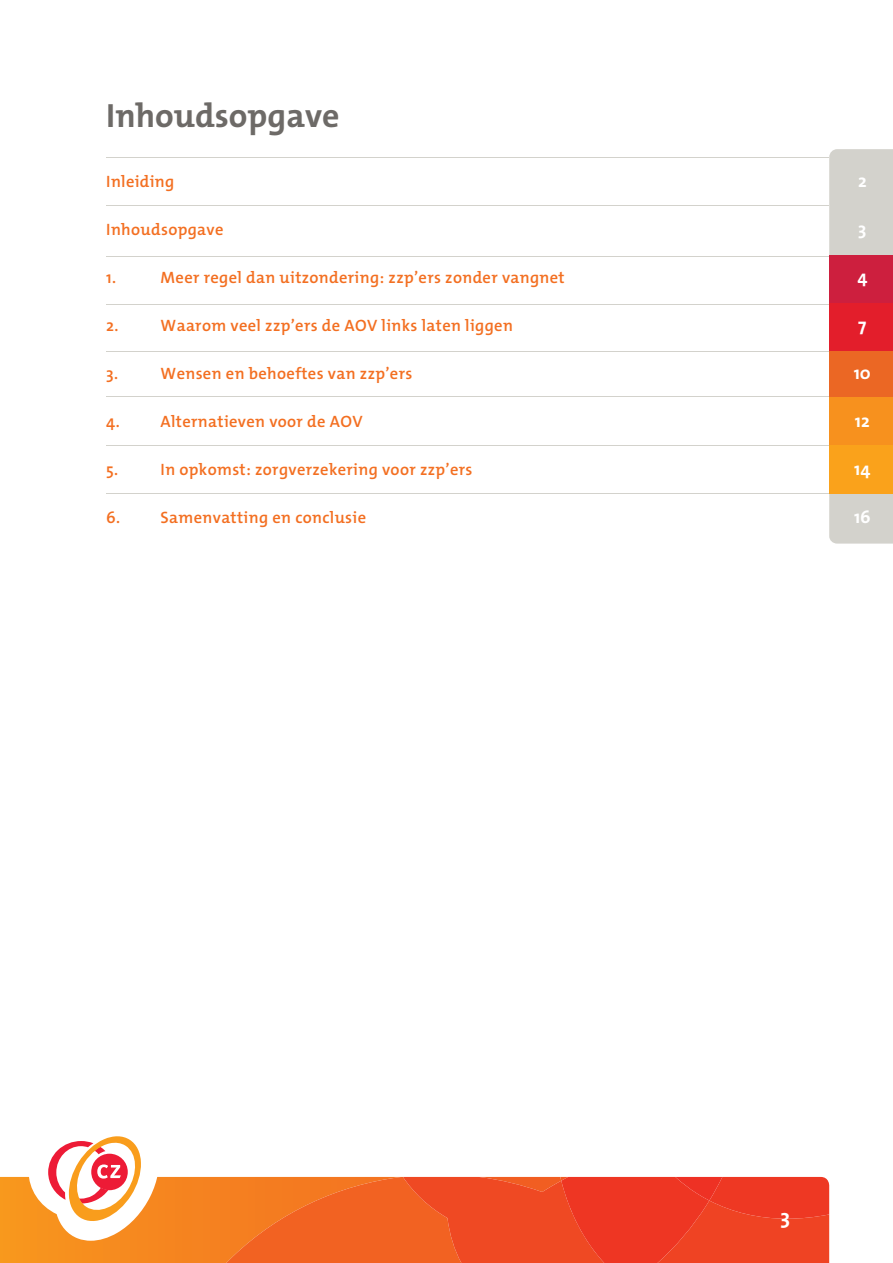
<style>
.page{position:relative;width:893px;height:1263px;background:#fff}
.page>*{position:absolute;margin:0;border:0;box-sizing:border-box;transform-origin:0 0}
.t1{font:700 33.75px "The Mix Os F";color:#6d6a67}
.t2{font:700 21px "The Mix Os F";color:#fff}
.t3{font:700 18px "The Mix Os F";color:#fff}
.t4{font:600 16.5px "The Mix Os F";letter-spacing:.02em;color:#f36f21}
</style>
<div class="page">
<img style="left:403px;top:1177px;width:201px;height:86px">
<img style="left:657px;top:1200px;width:172px;height:63px">
<img style="left:561px;top:1177px;width:19px;height:52px">
<img style="left:709px;top:1177px;width:120px;height:42px">
<img style="left:675px;top:1177px;width:47px;height:23px">
<svg style="left:0;top:1136px;width:401px;height:127px"></svg>
<div style="left:829px;top:494px;width:64px;height:50px;background:#d3d2cc"></div>
<hr style="left:106px;top:256px;width:723px;height:1px;background:#d3d2cc">
<hr style="left:106px;top:205px;width:723px;height:1px;background:#d3d2cc">
<hr style="left:106px;top:352px;width:723px;height:1px;background:#d3d2cc">
<hr style="left:106px;top:304px;width:723px;height:1px;background:#d3d2cc">
<hr style="left:106px;top:396px;width:723px;height:1px;background:#d3d2cc">
<hr style="left:106px;top:446px;width:723px;height:1px;background:#d3d2cc">
<hr style="left:106px;top:493px;width:723px;height:1px;background:#d3d2cc">
<hr style="left:106px;top:157px;width:723px;height:1px;background:#d3d2cc">
<div style="left:829px;top:149px;width:64px;height:107px;background:#d3d2cc"></div>
<div style="left:829px;top:256px;width:64px;height:48px;background:#cd1f3e"></div>
<div style="left:829px;top:304px;width:64px;height:48px;background:#e31e2b"></div>
<div style="left:829px;top:352px;width:64px;height:48px;background:#eb6724"></div>
<div style="left:829px;top:398px;width:64px;height:48px;background:#f7911e"></div>
<div style="left:829px;top:446px;width:64px;height:48px;background:#faa21b"></div>
<h1 class="t1" style="left:106px;top:94px;width:235px">Inhoudsopgave</h1>
<p class="t4" style="left:106px;top:171px;width:70px">Inleiding</p>
<p class="t4" style="left:106px;top:219px;width:119px">Inhoudsopgave</p>
<p class="t4" style="left:106px;top:267px;width:11px">1.</p>
<p class="t4" style="left:161px;top:267px;width:406px">Meer regel dan uitzondering: zzp’ers zonder vangnet</p>
<p class="t4" style="left:106px;top:315px;width:14px">2.</p>
<p class="t4" style="left:161px;top:315px;width:354px">Waarom veel zzp’ers de AOV links laten liggen</p>
<p class="t4" style="left:106px;top:363px;width:13px">3.</p>
<p class="t4" style="left:161px;top:363px;width:253px">Wensen en behoeftes van zzp’ers</p>
<p class="t4" style="left:106px;top:411px;width:15px">4.</p>
<p class="t4" style="left:161px;top:411px;width:203px">Alternatieven voor de AOV</p>
<p class="t4" style="left:106px;top:459px;width:13px">5.</p>
<p class="t4" style="left:161px;top:459px;width:313px">In opkomst: zorgverzekering voor zzp’ers</p>
<p class="t4" style="left:106px;top:507px;width:15px">6.</p>
<p class="t4" style="left:161px;top:507px;width:207px">Samenvatting en conclusie</p>
<p class="t3" style="left:858px;top:169px;width:10px">2</p>
<p class="t3" style="left:858px;top:217px;width:10px">3</p>
<p class="t3" style="left:857px;top:265px;width:11px">4</p>
<p class="t3" style="left:858px;top:313px;width:10px">7</p>
<p class="t3" style="left:854px;top:361px;width:19px">10</p>
<p class="t3" style="left:855px;top:409px;width:16px">12</p>
<p class="t3" style="left:854px;top:457px;width:18px">14</p>
<p class="t3" style="left:854px;top:505px;width:18px">16</p>
<p class="t2" style="left:781px;top:1203px;width:11px">3</p>
</div>
